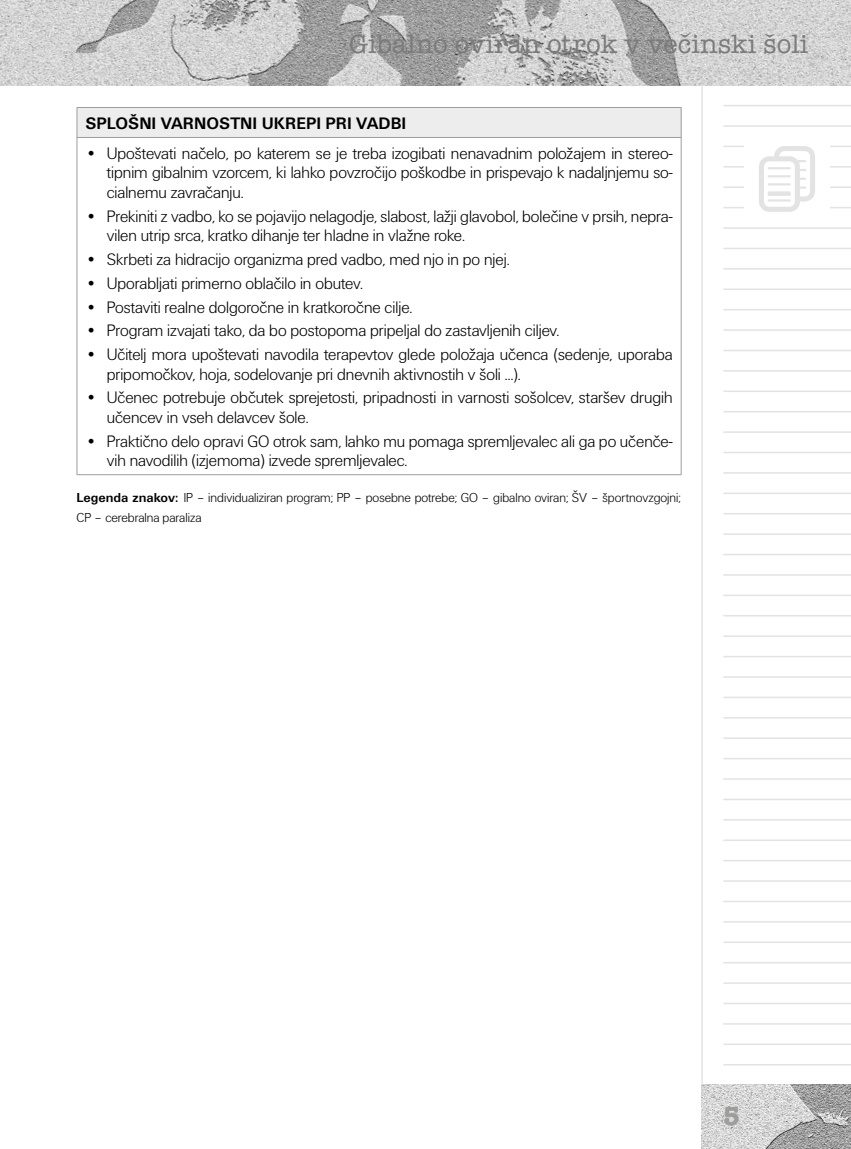
<style>
.page{position:relative;width:851px;height:1149px;background:#fff}
.page>*{position:absolute;margin:0;border:0;box-sizing:border-box;transform-origin:0 0}
.t1{font:500 27px "American Typ Itc DEE";color:#7c7b7b}
.t2{font:700 27px "American Typ Itc DEE";color:#9d9d9c}
.t3{font:17.25px/19.5px "Unitus DEE Ligh";color:#000}
.t4{font:700 17.25px "Unitus TEE";color:#000}
.t5{font:13.5px/20.2px "Unitus DEE Ligh";color:#000}
.s1{font-family:"Unitus TEE";font-weight:700}
</style>
<div class="page">
<svg style="left:701px;top:85px;width:149px;height:998px"></svg>
<img style="left:701px;top:1083px;width:149px;height:65px">
<hr style="left:723px;top:105px;width:127px;height:1px;background:#e3e3e3">
<hr style="left:723px;top:125px;width:127px;height:2px;background:#e3e3e3">
<hr style="left:723px;top:146px;width:127px;height:1px;background:#e3e3e3">
<hr style="left:723px;top:166px;width:127px;height:1px;background:#e3e3e3">
<hr style="left:723px;top:186px;width:127px;height:2px;background:#e3e3e3">
<hr style="left:723px;top:207px;width:127px;height:1px;background:#e3e3e3">
<hr style="left:723px;top:227px;width:127px;height:2px;background:#e3e3e3">
<hr style="left:723px;top:247px;width:127px;height:2px;background:#e3e3e3">
<hr style="left:723px;top:268px;width:127px;height:1px;background:#e3e3e3">
<hr style="left:723px;top:288px;width:127px;height:2px;background:#e3e3e3">
<hr style="left:723px;top:309px;width:127px;height:1px;background:#e3e3e3">
<hr style="left:723px;top:329px;width:127px;height:2px;background:#e3e3e3">
<hr style="left:723px;top:349px;width:127px;height:2px;background:#e3e3e3">
<hr style="left:723px;top:370px;width:127px;height:1px;background:#e3e3e3">
<hr style="left:723px;top:390px;width:127px;height:2px;background:#e3e3e3">
<hr style="left:723px;top:411px;width:127px;height:1px;background:#e3e3e3">
<hr style="left:723px;top:431px;width:127px;height:2px;background:#e3e3e3">
<hr style="left:723px;top:451px;width:127px;height:2px;background:#e3e3e3">
<hr style="left:723px;top:472px;width:127px;height:1px;background:#e3e3e3">
<hr style="left:723px;top:492px;width:127px;height:2px;background:#e3e3e3">
<hr style="left:723px;top:513px;width:127px;height:1px;background:#e3e3e3">
<hr style="left:723px;top:533px;width:127px;height:1px;background:#e3e3e3">
<hr style="left:723px;top:553px;width:127px;height:2px;background:#e3e3e3">
<hr style="left:723px;top:574px;width:127px;height:1px;background:#e3e3e3">
<hr style="left:723px;top:594px;width:127px;height:2px;background:#e3e3e3">
<hr style="left:723px;top:615px;width:127px;height:1px;background:#e3e3e3">
<hr style="left:723px;top:635px;width:127px;height:1px;background:#e3e3e3">
<hr style="left:723px;top:655px;width:127px;height:2px;background:#e3e3e3">
<hr style="left:723px;top:676px;width:127px;height:1px;background:#e3e3e3">
<hr style="left:723px;top:696px;width:127px;height:2px;background:#e3e3e3">
<hr style="left:723px;top:716px;width:127px;height:2px;background:#e3e3e3">
<hr style="left:723px;top:737px;width:127px;height:1px;background:#e3e3e3">
<hr style="left:723px;top:757px;width:127px;height:2px;background:#e3e3e3">
<hr style="left:723px;top:778px;width:127px;height:1px;background:#e3e3e3">
<hr style="left:723px;top:798px;width:127px;height:2px;background:#e3e3e3">
<hr style="left:723px;top:818px;width:127px;height:2px;background:#e3e3e3">
<hr style="left:723px;top:839px;width:127px;height:1px;background:#e3e3e3">
<hr style="left:723px;top:859px;width:127px;height:2px;background:#e3e3e3">
<hr style="left:723px;top:880px;width:127px;height:1px;background:#e3e3e3">
<hr style="left:723px;top:900px;width:127px;height:1px;background:#e3e3e3">
<hr style="left:723px;top:920px;width:127px;height:2px;background:#e3e3e3">
<hr style="left:723px;top:941px;width:127px;height:1px;background:#e3e3e3">
<hr style="left:723px;top:961px;width:127px;height:2px;background:#e3e3e3">
<hr style="left:723px;top:982px;width:127px;height:1px;background:#e3e3e3">
<hr style="left:723px;top:1002px;width:127px;height:1px;background:#e3e3e3">
<hr style="left:723px;top:1022px;width:127px;height:2px;background:#e3e3e3">
<hr style="left:723px;top:1043px;width:127px;height:1px;background:#e3e3e3">
<hr style="left:723px;top:1063px;width:127px;height:2px;background:#e3e3e3">
<img style="left:0;top:0;width:850px;height:85px">
<div style="left:744px;top:134px;width:85px;height:80px;background:#fff"></div>
<svg style="left:759px;top:146px;width:56px;height:66px"></svg>
<hr style="left:767px;top:199px;width:23px;height:2px;background:#e3e3e3">
<div style="left:77px;top:107px;width:604px;height:30px;background:#ededed"></div>
<hr style="left:77px;top:107px;width:151px;height:1px;background:#9d9d9c">
<hr style="left:228px;top:107px;width:151px;height:1px;background:#9d9d9c">
<hr style="left:379px;top:107px;width:302px;height:1px;background:#9d9d9c">
<svg style="left:680px;top:108px;width:1px;height:29px"></svg>
<hr style="left:77px;top:137px;width:151px;height:1px;background:#9d9d9c">
<hr style="left:228px;top:137px;width:151px;height:1px;background:#9d9d9c">
<hr style="left:379px;top:137px;width:302px;height:1px;background:#9d9d9c">
<hr style="left:680px;top:138px;width:1px;height:336px;background:#9d9d9c">
<svg style="left:77px;top:108px;width:1px;height:29px"></svg>
<hr style="left:77px;top:138px;width:1px;height:336px;background:#9d9d9c">
<hr style="left:77px;top:474px;width:151px;height:1px;background:#9d9d9c">
<hr style="left:228px;top:474px;width:151px;height:1px;background:#9d9d9c">
<hr style="left:379px;top:474px;width:302px;height:1px;background:#9d9d9c">
<h1 class="t1" style="left:349px;top:30px;width:460px">Gibalno oviran otrok v večinski šoli</h1>
<p class="t4" style="left:85px;top:113px;width:322px">SPLOŠNI VARNOSTNI UKREPI PRI VADBI</p>
<p class="t3" style="left:107px;top:144px;width:567px;text-align:justify;text-indent:-21px">• Upoštevati načelo, po katerem se je treba izogibati nenavadnim položajem in stereo&shy;tipnim gibalnim vzorcem, ki lahko povzročijo poškodbe in prispevajo k nadaljnjemu so&shy;cialnemu zavračanju.</p>
<p class="t3" style="left:107px;top:206px;width:567px;text-indent:-21px">• Prekiniti z vadbo, ko se pojavijo nelagodje, slabost, lažji glavobol, bolečine v prsih, nepra&shy;vilen utrip srca, kratko dihanje ter hladne in vlažne roke.</p>
<p class="t3" style="left:85px;top:250px;width:425px">• Skrbeti za hidracijo organizma pred vadbo, med njo in po njej.</p>
<p class="t3" style="left:85px;top:273px;width:279px">• Uporabljati primerno oblačilo in obutev.</p>
<p class="t3" style="left:85px;top:297px;width:328px">• Postaviti realne dolgoročne in kratkoročne cilje.</p>
<p class="t3" style="left:85px;top:321px;width:475px">• Program izvajati tako, da bo postopoma pripeljal do zastavljenih ciljev.</p>
<p class="t3" style="left:107px;top:345px;width:567px;text-indent:-21px">• Učitelj mora upoštevati navodila terapevtov glede položaja učenca (sedenje, uporaba pripomočkov, hoja, sodelovanje pri dnevnih aktivnostih v šoli …).</p>
<p class="t3" style="left:107px;top:388px;width:567px;text-indent:-21px">• Učenec potrebuje občutek sprejetosti, pripadnosti in varnosti sošolcev, staršev drugih učencev in vseh delavcev šole.</p>
<p class="t3" style="left:107px;top:431px;width:567px;text-indent:-21px">• Praktično delo opravi GO otrok sam, lahko mu pomaga spremljevalec ali ga po učenče&shy;vih navodilih (izjemoma) izvede spremljevalec.</p>
<p class="t5" style="left:77px;top:487px;width:605px"><span class="s1">Legenda znakov:</span> IP – individualiziran program; PP – posebne potrebe; GO – gibalno oviran; ŠV – športnovzgojni;<br>CP – cerebralna paraliza</p>
<h1 class="t2" style="left:723px;top:1099px;width:18px">5</h1>
</div>
